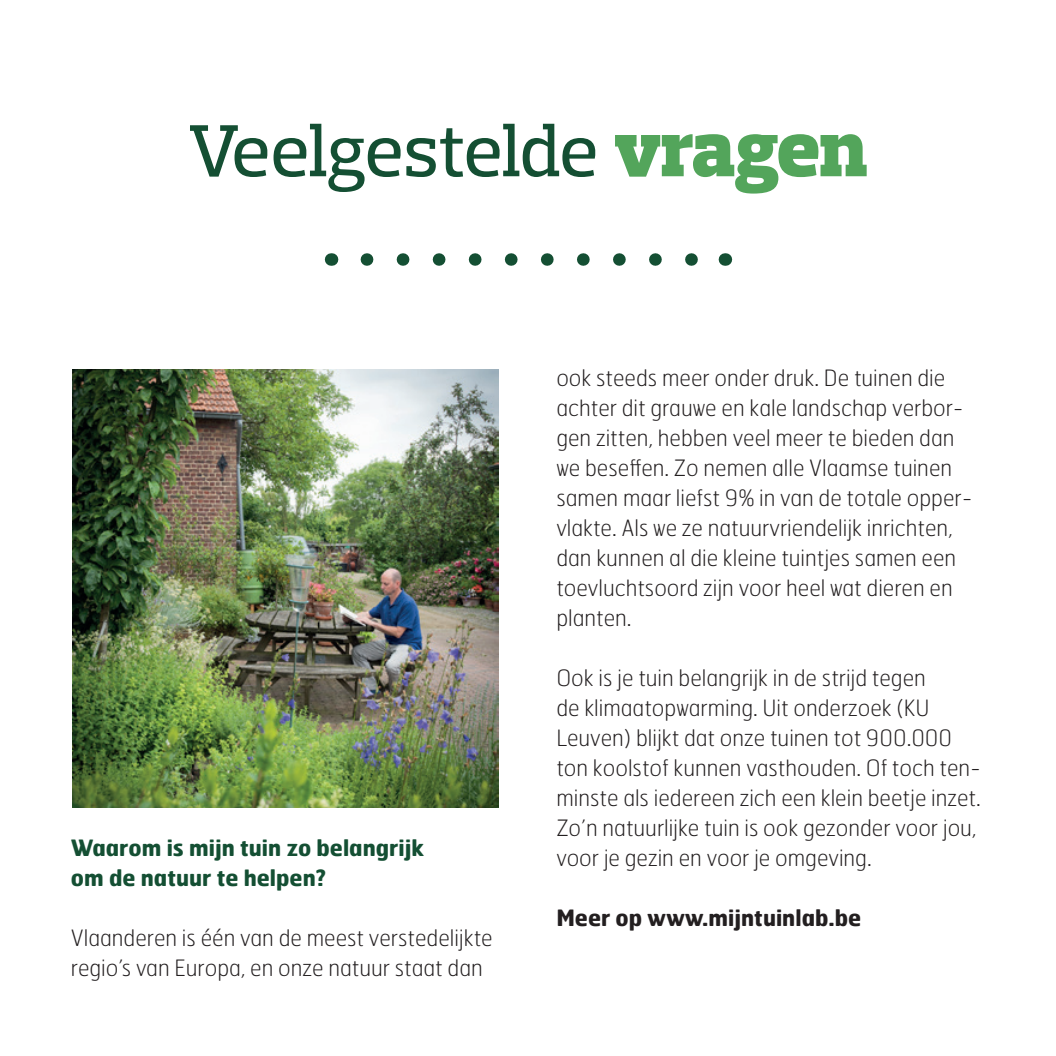
<style>
.page{position:relative;width:1056px;height:1056px;background:#fff}
.page>*{position:absolute;margin:0;border:0;box-sizing:border-box;transform-origin:0 0}
.t1{font:500 75px "Prelo Slab";letter-spacing:-.02em;color:#144f33}
.t2{font:100 22.5px/30px "Hermes FB";color:#231f20}
.t3{font:700 22.5px/30px "Hermes FB";color:#144f33}
.t4{font:700 22.5px "Hermes FB";color:#231f20}
.s1{font-weight:900;font-size:82.5px;color:#53a55b}
</style>
<div class="page">
<svg style="left:367px;top:253px;width:331px;height:13px"></svg>
<svg style="left:331px;top:253px;width:1px;height:13px"></svg>
<svg style="left:725px;top:253px;width:1px;height:13px"></svg>
<img style="left:72px;top:370px;width:426px;height:438px">
<h1 class="t1" style="left:189px;top:105px;width:680px">Veelgestelde <span class="s1">vragen</span></h1>
<p class="t3" style="left:71px;top:832px;width:355px">Waarom is mijn tuin zo belangrijk om de natuur te helpen?</p>
<p class="t2" style="left:71px;top:922px;width:423px">Vlaanderen is één van de meest verstedelijkte regio’s van Europa, en onze natuur staat dan</p>
<p class="t2" style="left:556px;top:362px;width:418px">ook steeds meer onder druk. De tuinen die achter dit grauwe en kale landschap verbor&shy;gen zitten, hebben veel meer te bieden dan we beseffen. Zo nemen alle Vlaamse tuinen samen maar liefst 9% in van de totale opper&shy;vlakte. Als we ze natuurvriendelijk inrichten, dan kunnen al die kleine tuintjes samen een toevluchtsoord zijn voor heel wat dieren en planten.</p>
<p class="t2" style="left:556px;top:662px;width:426px">Ook is je tuin belangrijk in de strijd tegen<br>de klimaatopwarming. Uit onderzoek (KU Leuven) blijkt dat onze tuinen tot 900.000 ton koolstof kunnen vasthouden. Of toch ten&shy;minste als iedereen zich een klein beetje inzet.<br>Zo’n natuurlijke tuin is ook gezonder voor jou, voor je gezin en voor je omgeving.</p>
<p class="t4" style="left:556px;top:903px;width:306px">Meer op www.mijntuinlab.be</p>
</div>
